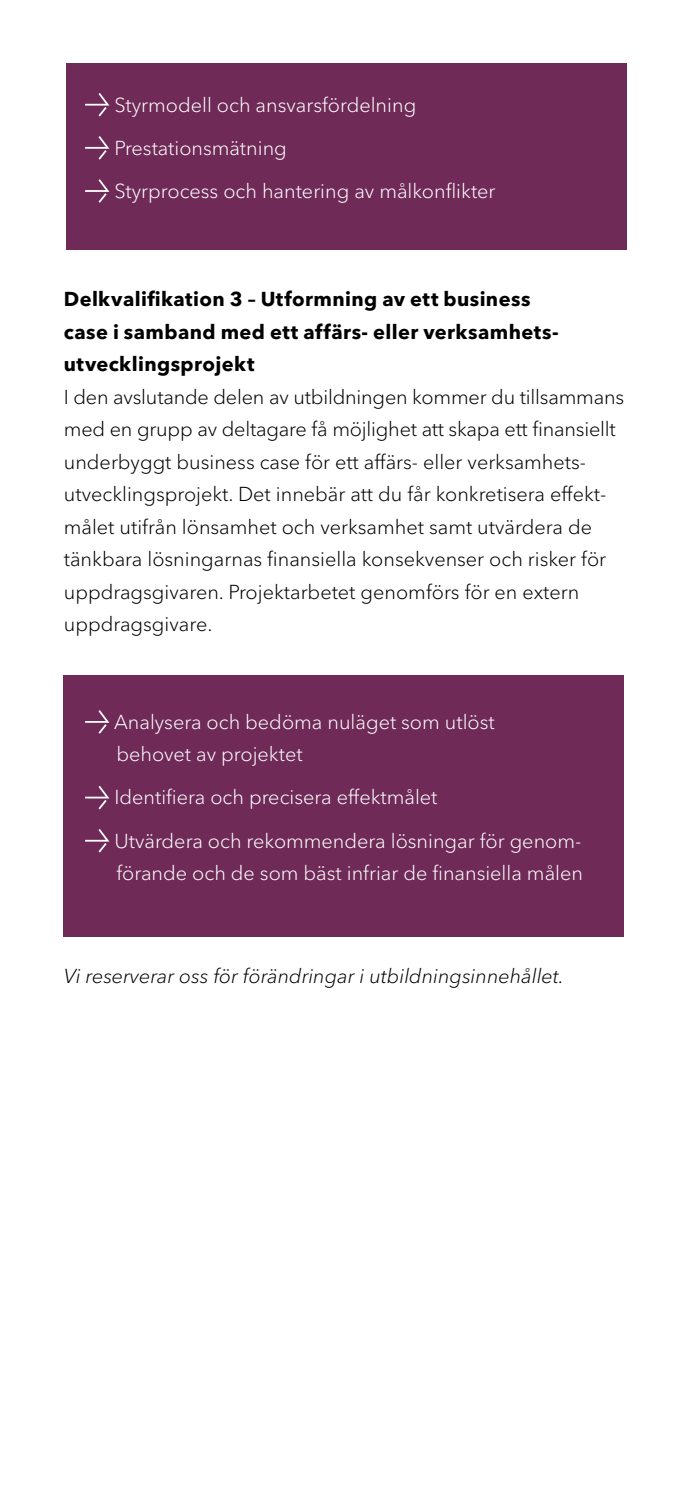
<style>
.page{position:relative;width:688px;height:1489px;background:#fff}
.page>*{position:absolute;margin:0;border:0;box-sizing:border-box;transform-origin:0 0}
.t1{font:300 20px/32.5px "Avenir Next LT Pro";color:#000}
.t2{font:300 20px/43.2px "Avenir Next LT Pro";color:#fff}
.t3{font:700 20px/32.5px "Avenir Next LT Pro";letter-spacing:.02em;color:#000}
.t4{font:italic 300 20px "Avenir Next LT Pro";color:#000}
</style>
<div class="page">
<div style="left:67px;top:64px;width:560px;height:186px;background:#6f2a58"></div>
<div style="left:64px;top:675px;width:560px;height:261px;background:#6f2a58"></div>
<svg style="left:85px;top:93px;width:24px;height:23px"></svg>
<svg style="left:85px;top:136px;width:24px;height:24px"></svg>
<svg style="left:85px;top:179px;width:24px;height:24px"></svg>
<svg style="left:85px;top:710px;width:24px;height:23px"></svg>
<svg style="left:85px;top:786px;width:24px;height:23px"></svg>
<svg style="left:85px;top:829px;width:24px;height:23px"></svg>
<p class="t2" style="left:114px;top:83px;width:382px">Styrmodell och ansvarsfördelning<br>Prestationsmätning<br>Styrprocess och hantering av målkonflikter</p>
<p class="t3" style="left:64px;top:282px;width:496px">Delkvalifikation 3 – Utformning av ett business case i samband med ett affärs- eller verksamhets&shy;utvecklingsprojekt</p>
<p class="t1" style="left:64px;top:380px;width:561px">I den avslutande delen av utbildningen kommer du tillsammans med en grupp av deltagare få möjlighet att skapa ett finansiellt underbyggt business case för ett affärs- eller verksamhets&shy;utvecklingsprojekt. Det innebär att du får konkretisera effekt&shy;målet utifrån lönsamhet och verksamhet samt utvärdera de tänkbara lösningarnas finansiella konsekvenser och risker för uppdragsgivaren. Projektarbetet genomförs för en extern uppdragsgivare.</p>
<p class="t2" style="left:114px;top:705px;width:382px;line-height:32.5px">Analysera och bedöma nuläget som utlöst behovet av projektet</p>
<p class="t2" style="left:114px;top:775px;width:468px">Identifiera och precisera effektmålet<br>Utvärdera och rekommendera lösningar för genom-</p>
<p class="t2" style="left:116px;top:851px;width:468px">förande och de som bäst infriar de finansiella målen</p>
<p class="t4" style="left:64px;top:963px;width:501px">Vi reserverar oss för förändringar i utbildningsinnehållet.</p>
</div>
